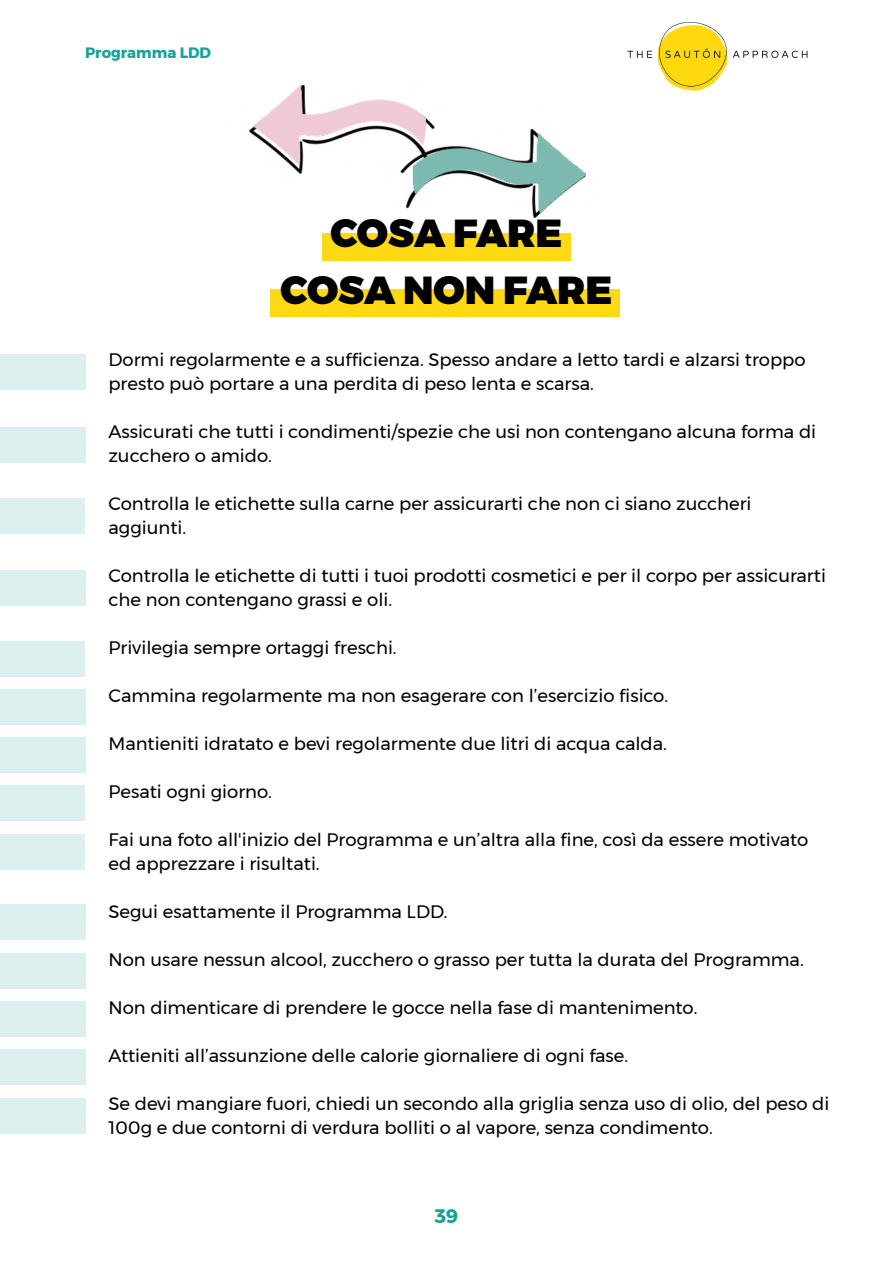
<style>
.page{position:relative;width:893px;height:1263px;background:#fff}
.page>*{position:absolute;margin:0;border:0;box-sizing:border-box;transform-origin:0 0}
.t1{font:900 39px/57px "Montserrat";color:#000;text-align:center}
.t2{font:700 19.5px "Montserrat";color:#16a299}
.t3{font:18px/24px "Montserrat";color:#000}
.t4{font:700 15px "Montserrat";color:#16a299}
</style>
<div class="page">
<svg style="left:627px;top:22px;width:180px;height:69px"></svg>
<div style="left:322px;top:233px;width:248px;height:27px;background:#ffd914"></div>
<div style="left:270px;top:290px;width:350px;height:27px;background:#ffd914"></div>
<img style="left:249px;top:79px;width:429px;height:139px">
<div style="left:0;top:354px;width:85px;height:36px;background:#dcf1ef"></div>
<div style="left:0;top:427px;width:85px;height:35px;background:#dcf1ef"></div>
<div style="left:0;top:498px;width:85px;height:36px;background:#dcf1ef"></div>
<div style="left:0;top:570px;width:85px;height:36px;background:#dcf1ef"></div>
<div style="left:0;top:641px;width:85px;height:36px;background:#dcf1ef"></div>
<div style="left:0;top:689px;width:85px;height:36px;background:#dcf1ef"></div>
<div style="left:0;top:737px;width:85px;height:36px;background:#dcf1ef"></div>
<div style="left:0;top:785px;width:85px;height:36px;background:#dcf1ef"></div>
<div style="left:0;top:834px;width:85px;height:36px;background:#dcf1ef"></div>
<div style="left:0;top:904px;width:85px;height:36px;background:#dcf1ef"></div>
<div style="left:0;top:953px;width:85px;height:36px;background:#dcf1ef"></div>
<div style="left:0;top:1001px;width:85px;height:36px;background:#dcf1ef"></div>
<div style="left:0;top:1049px;width:85px;height:36px;background:#dcf1ef"></div>
<div style="left:0;top:1098px;width:85px;height:36px;background:#dcf1ef"></div>
<p class="t4" style="left:85px;top:41px;width:128px">Programma LDD</p>
<h1 class="t1" style="left:281px;top:205px;width:333px">COSA FARE<br>COSA NON FARE</h1>
<p class="t3" style="left:108px;top:348px;width:699px">Dormi regolarmente e a sufficienza. Spesso andare a letto tardi e alzarsi troppo presto può portare a una perdita di peso lenta e scarsa.</p>
<p class="t3" style="left:108px;top:420px;width:709px">Assicurati che tutti i condimenti/spezie che usi non contengano alcuna forma di zucchero o amido.</p>
<p class="t3" style="left:108px;top:492px;width:645px">Controlla le etichette sulla carne per assicurarti che non ci siano zuccheri aggiunti.</p>
<p class="t3" style="left:108px;top:564px;width:719px">Controlla le etichette di tutti i tuoi prodotti cosmetici e per il corpo per assicurarti che non contengano grassi e oli.</p>
<p class="t3" style="left:108px;top:636px;width:290px">Privilegia sempre ortaggi freschi.</p>
<p class="t3" style="left:108px;top:684px;width:561px">Cammina regolarmente ma non esagerare con l’esercizio fisico.</p>
<p class="t3" style="left:108px;top:732px;width:560px">Mantieniti idratato e bevi regolarmente due litri di acqua calda.</p>
<p class="t3" style="left:108px;top:780px;width:165px">Pesati ogni giorno.</p>
<p class="t3" style="left:108px;top:828px;width:701px">Fai una foto all'inizio del Programma e un’altra alla fine, così da essere motivato ed apprezzare i risultati.</p>
<p class="t3" style="left:108px;top:900px;width:341px">Segui esattamente il Programma LDD.</p>
<p class="t3" style="left:108px;top:948px;width:697px">Non usare nessun alcool, zucchero o grasso per tutta la durata del Programma.</p>
<p class="t3" style="left:108px;top:996px;width:591px">Non dimenticare di prendere le gocce nella fase di mantenimento.</p>
<p class="t3" style="left:108px;top:1044px;width:521px">Attieniti all’assunzione delle calorie giornaliere di ogni fase.</p>
<p class="t3" style="left:108px;top:1092px;width:722px">Se devi mangiare fuori, chiedi un secondo alla griglia senza uso di olio, del peso di<br>100g e due contorni di verdura bolliti o al vapore, senza condimento.</p>
<p class="t2" style="left:434px;top:1200px;width:26px">39</p>
</div>
